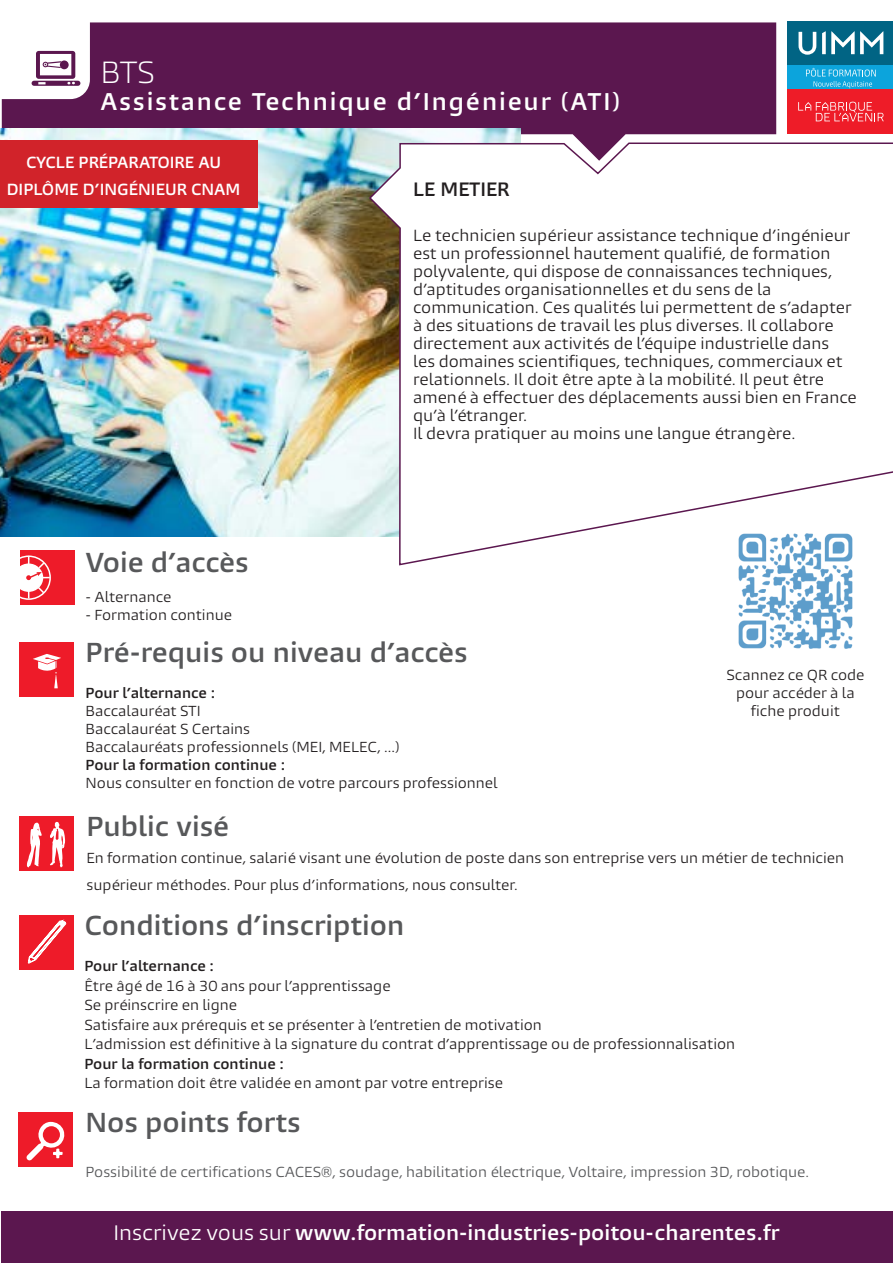
<style>
.page{position:relative;width:893px;height:1263px;background:#fff}
.page>*{position:absolute;margin:0;border:0;box-sizing:border-box;transform-origin:0 0}
.titre_qualif{font:300 28.5px "Burlingame Pro";color:#fff}
.titre_rubrique{font:600 25.5px "Burlingame Pro";color:#57585a}
.liste_puce_carrée_bl{font:600 25.5px "Burlingame Pro";color:#57585a}
.titre_qualif-2{font:600 22.5px "Burlingame Pro";letter-spacing:.08em;color:#fff}
.Pied_de_page{font:600 19.5px "Burlingame Pro";color:#fff}
.titre_métier{font:600 18px "Burlingame Pro";color:#231f20}
.Paragraphe_metier{font:15px/18px "Burlingame Pro";color:#231f20}
.dispense_la_formatio{font:600 15px "Burlingame Pro";color:#fff}
.liste_puce_carrée_bl-2{font:13.5px/18px "Burlingame Pro";color:#231f20}
.liste_puce_carrée_bl-3{font:13.5px "Burlingame Pro";color:#57585a}
.liste_puce_carrée_bl-4{font:600 13.5px "Burlingame Pro";color:#231f20}
.Paragraphe_metier-2{font:13.5px "Burlingame Pro";color:#231f20}
.s1{font-weight:600}
.s2{font-weight:400}
</style>
<div class="page">
<div style="left:2px;top:22px;width:774px;height:120px;background:#5b174f"></div>
<img style="left:0;top:129px;width:521px;height:408px">
<svg style="left:368px;top:142px;width:525px;height:424px"></svg>
<div style="left:1px;top:1212px;width:892px;height:51px;background:#5b174f"></div>
<div style="left:20px;top:550px;width:54px;height:54px;background:#ee1b29"></div>
<svg style="left:20px;top:555px;width:31px;height:45px"></svg>
<div style="left:20px;top:916px;width:54px;height:54px;background:#ee1b29"></div>
<svg style="left:28px;top:920px;width:38px;height:44px"></svg>
<div style="left:788px;top:21px;width:105px;height:44px;background:#016484"></div>
<svg style="left:798px;top:32px;width:18px;height:23px"></svg>
<svg style="left:822px;top:31px;width:61px;height:23px"></svg>
<div style="left:788px;top:89px;width:105px;height:45px;background:#ee1c28"></div>
<svg style="left:798px;top:102px;width:86px;height:19px"></svg>
<div style="left:788px;top:65px;width:105px;height:24px;background:#0ca4dc"></div>
<svg style="left:806px;top:68px;width:70px;height:20px"></svg>
<svg style="left:2px;top:22px;width:88px;height:77px"></svg>
<div style="left:0;top:140px;width:257px;height:68px;background:#d1232a"></div>
<div style="left:20px;top:643px;width:54px;height:54px;background:#ee1b29"></div>
<svg style="left:33px;top:654px;width:28px;height:34px"></svg>
<div style="left:20px;top:817px;width:54px;height:54px;background:#ee1b29"></div>
<svg style="left:50px;top:822px;width:15px;height:45px"></svg>
<svg style="left:27px;top:823px;width:15px;height:44px"></svg>
<div style="left:18px;top:1112px;width:54px;height:54px;background:#ee1b29"></div>
<svg style="left:26px;top:1122px;width:39px;height:38px"></svg>
<img style="left:723px;top:519px;width:144px;height:130px">
<p class="titre_qualif" style="left:100px;top:54px;width:56px">BTS</p>
<p class="titre_qualif-2" style="left:100px;top:87px;width:521px">Assistance Technique d’Ingénieur (ATI)</p>
<p class="dispense_la_formatio" style="left:26px;top:153px;width:196px">CYCLE PRÉPARATOIRE AU</p>
<p class="dispense_la_formatio" style="left:7px;top:180px;width:235px">DIPLÔME D’INGÉNIEUR CNAM</p>
<p class="titre_rubrique" style="left:86px;top:546px;width:165px">Voie d’accès</p>
<p class="Paragraphe_metier-2" style="left:86px;top:589px;width:87px">- Alternance</p>
<p class="Paragraphe_metier-2" style="left:86px;top:607px;width:148px">- Formation continue</p>
<p class="titre_métier" style="left:413px;top:178px;width:98px">LE METIER</p>
<p class="Paragraphe_metier" style="left:413px;top:226px;width:445px">Le technicien supérieur assistance technique d’ingénieur est un professionnel hautement qualifié, de formation polyvalente, qui dispose de connaissances techniques, d’aptitudes organisationnelles et du sens de la communication. Ces qualités lui permettent de s’adapter à des situations de travail les plus diverses. Il collabore directement aux activités de l’équipe industrielle dans<br>les domaines scientifiques, techniques, commerciaux et relationnels. Il doit être apte à la mobilité. Il peut être amené à effectuer des déplacements aussi bien en France qu’à l’étranger.</p>
<p class="Paragraphe_metier" style="left:413px;top:424px;width:384px">Il devra pratiquer au moins une langue étrangère.</p>
<p class="titre_rubrique" style="left:86px;top:636px;width:384px">Pré-requis ou niveau d’accès</p>
<p class="liste_puce_carrée_bl-4" style="left:86px;top:685px;width:131px">Pour l’alternance :</p>
<p class="liste_puce_carrée_bl-2" style="left:86px;top:702px;width:117px">Baccalauréat STI</p>
<p class="liste_puce_carrée_bl-2" style="left:86px;top:720px;width:166px">Baccalauréat S Certains</p>
<p class="liste_puce_carrée_bl-2" style="left:86px;top:738px;width:315px">Baccalauréats professionnels (MEI, MELEC, ...)</p>
<p class="liste_puce_carrée_bl-4" style="left:86px;top:757px;width:201px">Pour la formation continue :</p>
<p class="liste_puce_carrée_bl-2" style="left:86px;top:774px;width:414px">Nous consulter en fonction de votre parcours professionnel</p>
<p class="liste_puce_carrée_bl-2" style="left:726px;top:666px;width:140px;text-align:center">Scannez ce QR code pour accéder à la fiche produit</p>
<p class="titre_rubrique" style="left:86px;top:810px;width:144px">Public visé</p>
<p class="liste_puce_carrée_bl-2" style="left:86px;top:845px;width:759px;line-height:27px">En formation continue, salarié visant une évolution de poste dans son entreprise vers un métier de technicien supérieur méthodes. Pour plus d’informations, nous consulter.</p>
<p class="titre_rubrique" style="left:84px;top:909px;width:322px">Conditions d’inscription</p>
<p class="liste_puce_carrée_bl-2" style="left:84px;top:956px;width:308px;line-height:19.5px"><span class="s1">Pour l’alternance :<br></span>Être âgé de 16 à 30 ans pour l’apprentissage</p>
<p class="liste_puce_carrée_bl-2" style="left:84px;top:996px;width:154px">Se préinscrire en ligne</p>
<p class="liste_puce_carrée_bl-2" style="left:84px;top:1016px;width:459px">Satisfaire aux prérequis et se présenter à l’entretien de motivation</p>
<p class="liste_puce_carrée_bl-2" style="left:84px;top:1035px;width:652px">L’admission est définitive à la signature du contrat d’apprentissage ou de professionnalisation</p>
<p class="liste_puce_carrée_bl-4" style="left:84px;top:1055px;width:201px">Pour la formation continue :</p>
<p class="liste_puce_carrée_bl-2" style="left:84px;top:1074px;width:420px">La formation doit être validée en amont par votre entreprise</p>
<p class="liste_puce_carrée_bl" style="left:86px;top:1106px;width:217px">Nos points forts</p>
<p class="liste_puce_carrée_bl-3" style="left:86px;top:1163px;width:725px">Possibilité de certifications CACES®, soudage, habilitation électrique, Voltaire, impression 3D, robotique.</p>
<p class="Pied_de_page" style="left:113px;top:1221px;width:668px"><span class="s2">Inscrivez vous sur</span> www.formation-industries-poitou-charentes.fr</p>
</div>
